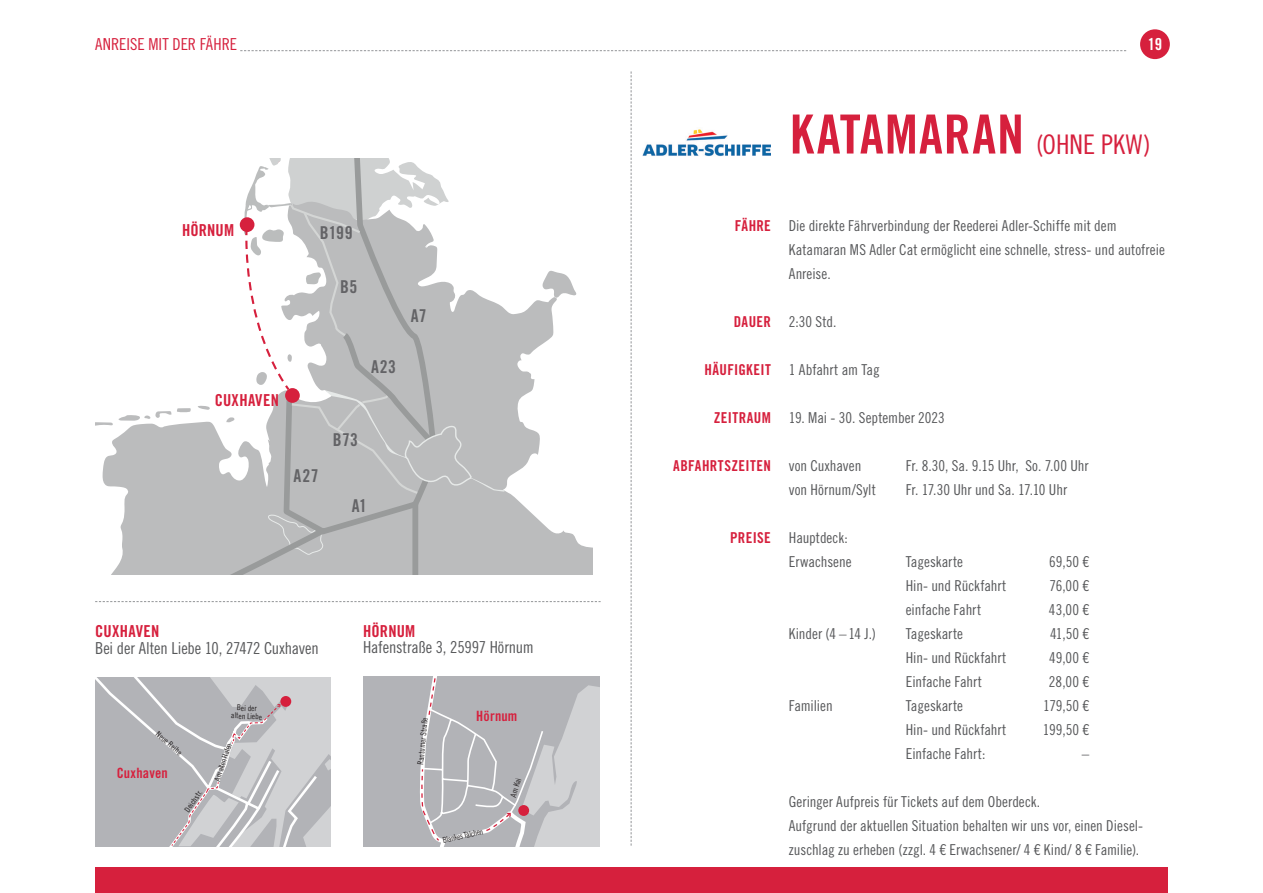
<style>
.page{position:relative;width:1263px;height:893px;background:#fff}
.page>*{position:absolute;margin:0;border:0;box-sizing:border-box;transform-origin:0 0}
.t1{font:54px "Trade Gothic LT Pro Bd Cn 20";letter-spacing:.02em;color:#d6203d}
.t2{font:17.7px "Trade Gothic LT Pro Bd Cn 20";letter-spacing:.025em;color:#636366}
.t3{font:16.5px "Trade Gothic LT Pro Cn 18";letter-spacing:-.01em;color:#57585a}
.t4{font:16.5px "Trade Gothic LT Pro Bd Cn 20";letter-spacing:.015em;color:#d6203d}
.t5{font:16.5px "Trade Gothic LT Pro Cn 18";color:#d6203d}
.t6{font:16.5px "Trade Gothic LT Pro Bd Cn 20";color:#fff}
.t7{font:15px/24px "Trade Gothic LT Pro Cn 18";color:#57585a}
.t8{font:15px "Trade Gothic LT Pro Bd Cn 20";letter-spacing:.025em;color:#d6203d}
.t9{font:14.25px "Trade Gothic LT Pro Bd Cn 20";letter-spacing:.015em;color:#d6203d}
.t10{font:8.1px/8.1px "Trade Gothic LT Pro Cn 18";color:#231f20;text-align:center}
.s1{font-family:"Trade Gothic LT Pro Cn 18";font-size:27px}
</style>
<div class="page">
<div style="left:1140px;top:29px;width:30px;height:30px;background:#d6203d;border-radius:50%"></div>
<div style="left:95px;top:867px;width:1073px;height:26px;background:#d6203d"></div>
<svg style="left:631px;top:71px;width:1px;height:775px"></svg>
<svg style="left:95px;top:601px;width:506px;height:1px"></svg>
<svg style="left:240px;top:50px;width:886px;height:1px"></svg>
<svg style="left:557px;top:272px;width:20px;height:26px"></svg>
<svg style="left:505px;top:491px;width:87px;height:84px;fill:#bbbcbd"></svg>
<svg style="left:505px;top:270px;width:52px;height:218px"></svg>
<svg style="left:95px;top:158px;width:410px;height:417px"></svg>
<svg style="left:363px;top:677px;width:237px;height:169px;background:#bcbcbf"></svg>
<svg style="left:95px;top:677px;width:236px;height:169px;background:#bfbfc2"></svg>
<img style="left:642px;top:129px;width:129px;height:28px">
<p class="t5" style="left:95px;top:34px;width:143px">ANREISE MIT DER FÄHRE</p>
<p class="t4" style="left:182px;top:220px;width:54px">HÖRNUM</p>
<p class="t2" style="left:320px;top:222px;width:34px">B199</p>
<p class="t4" style="left:215px;top:390px;width:66px">CUXHAVEN</p>
<p class="t2" style="left:294px;top:465px;width:26px">A27</p>
<p class="t2" style="left:340px;top:276px;width:19px">B5</p>
<p class="t2" style="left:371px;top:356px;width:27px">A23</p>
<p class="t2" style="left:411px;top:305px;width:17px">A7</p>
<p class="t2" style="left:333px;top:429px;width:27px">B73</p>
<p class="t2" style="left:352px;top:495px;width:17px">A1</p>
<p class="t4" style="left:95px;top:621px;width:66px">CUXHAVEN</p>
<p class="t3" style="left:95px;top:638px;width:225px">Bei der Alten Liebe 10, 27472 Cuxhaven</p>
<p class="t10" style="left:160px;top:730px;width:33px;rotate:41deg">Neue Reihe</p>
<p class="t9" style="left:117px;top:764px;width:53px">Cuxhaven</p>
<p class="t10" style="left:183px;top:809px;width:26px;rotate:-55deg">Deichstr.</p>
<p class="t10" style="left:232px;top:703px;width:32px;rotate:3deg">Bei der alten Liebe</p>
<p class="t10" style="left:213px;top:779px;width:41px;rotate:-71deg">Am alten Hafen</p>
<p class="t4" style="left:363px;top:621px;width:54px">HÖRNUM</p>
<p class="t3" style="left:363px;top:638px;width:172px">Hafenstraße 3, 25997 Hörnum</p>
<p class="t10" style="left:416px;top:764px;width:49px;rotate:-84deg">Rantumer Straße</p>
<p class="t9" style="left:476px;top:708px;width:43px">Hörnum</p>
<p class="t10" style="left:442px;top:836px;width:43px;rotate:-13deg">Blankes Tälchen</p>
<p class="t10" style="left:509px;top:796px;width:21px;rotate:-73deg">Am Kai</p>
<p class="t6" style="left:1148px;top:34px;width:16px">19</p>
<h1 class="t1" style="left:790px;top:101px;width:362px">KATAMARAN <span class="s1">(OHNE PKW)</span></h1>
<p class="t8" style="left:735px;top:217px;width:38px">FÄHRE</p>
<p class="t8" style="left:734px;top:313px;width:39px">DAUER</p>
<p class="t8" style="left:704px;top:361px;width:68px">HÄUFIGKEIT</p>
<p class="t8" style="left:714px;top:409px;width:59px">ZEITRAUM</p>
<p class="t8" style="left:673px;top:457px;width:99px">ABFAHRTSZEITEN</p>
<p class="t8" style="left:730px;top:529px;width:42px">PREISE</p>
<p class="t7" style="left:789px;top:214px;width:377px">Die direkte Fährverbindung der Reederei Adler-Schiffe mit dem<br>Katamaran MS Adler Cat ermöglicht eine schnelle, stress- und autofreie<br>Anreise.</p>
<p class="t7" style="left:789px;top:310px;width:49px">2:30 Std.</p>
<p class="t7" style="left:789px;top:358px;width:92px">1 Abfahrt am Tag</p>
<p class="t7" style="left:789px;top:406px;width:158px">19. Mai - 30. September 2023</p>
<p class="t7" style="left:789px;top:454px;width:74px">von Cuxhaven</p>
<p class="t7" style="left:906px;top:454px;width:184px">Fr. 8.30, Sa. 9.15 Uhr, So. 7.00 Uhr</p>
<p class="t7" style="left:789px;top:478px;width:89px">von Hörnum/Sylt</p>
<p class="t7" style="left:906px;top:478px;width:163px">Fr. 17.30 Uhr und Sa. 17.10 Uhr</p>
<p class="t7" style="left:789px;top:526px;width:64px">Hauptdeck:<br>Erwachsene</p>
<p class="t7" style="left:906px;top:550px;width:59px">Tageskarte</p>
<p class="t7" style="left:1049px;top:550px;width:41px">69,50 €</p>
<p class="t7" style="left:906px;top:574px;width:102px">Hin- und Rückfahrt</p>
<p class="t7" style="left:1049px;top:574px;width:41px">76,00 €</p>
<p class="t7" style="left:906px;top:597px;width:77px">einfache Fahrt</p>
<p class="t7" style="left:1049px;top:597px;width:42px">43,00 €</p>
<p class="t7" style="left:789px;top:621px;width:89px">Kinder (4 – 14 J.)</p>
<p class="t7" style="left:906px;top:621px;width:59px">Tageskarte</p>
<p class="t7" style="left:1050px;top:621px;width:41px">41,50 €</p>
<p class="t7" style="left:906px;top:645px;width:102px">Hin- und Rückfahrt</p>
<p class="t7" style="left:1049px;top:645px;width:41px">49,00 €</p>
<p class="t7" style="left:906px;top:669px;width:78px">Einfache Fahrt</p>
<p class="t7" style="left:1049px;top:669px;width:42px">28,00 €</p>
<p class="t7" style="left:789px;top:693px;width:45px">Familien</p>
<p class="t7" style="left:906px;top:693px;width:59px">Tageskarte</p>
<p class="t7" style="left:1043px;top:693px;width:47px">179,50 €</p>
<p class="t7" style="left:906px;top:717px;width:102px">Hin- und Rückfahrt</p>
<p class="t7" style="left:1043px;top:717px;width:48px">199,50 €</p>
<p class="t7" style="left:906px;top:741px;width:81px">Einfache Fahrt:</p>
<p class="t7" style="left:1082px;top:741px;width:9px">–</p>
<p class="t7" style="left:789px;top:789px;width:356px">Geringer Aufpreis für Tickets auf dem Oberdeck.<br>Aufgrund der aktuellen Situation behalten wir uns vor, einen Diesel&shy;zuschlag zu erheben (zzgl. 4 € Erwachsener/ 4 € Kind/ 8 € Familie).</p>
</div>
